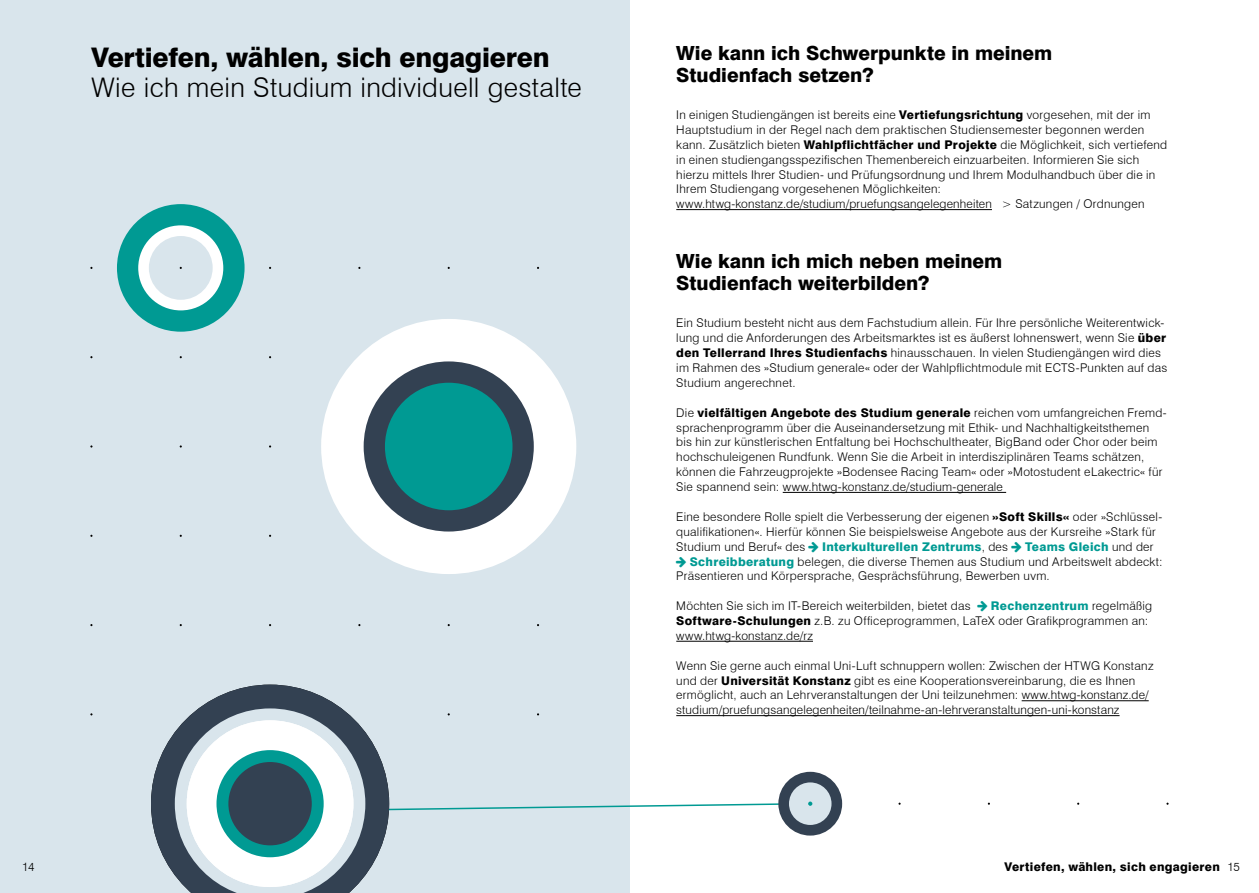
<style>
.page{position:relative;width:1259px;height:893px;background:#fff}
.page>*{position:absolute;margin:0;border:0;box-sizing:border-box;transform-origin:0 0}
.t1{font:300 27px "Swiss 721 BT";letter-spacing:.015em;color:#000}
.t2{font:800 27px "Swiss 721 BT";letter-spacing:-.01em;color:#000}
.t3{font:800 19.5px/22.5px "Swiss 721 BT";color:#000}
.t4{font:300 12px/14.9px "Swiss 721 BT";letter-spacing:.025em;color:#000}
.t5{font:800 12px "Swiss 721 BT";letter-spacing:.025em;color:#009a93}
.t6{font:800 12px "Swiss 721 BT";letter-spacing:.025em;color:#000}
.s1{font-weight:800}
.s2{font-weight:300;color:#000}
.s3{font-weight:800;color:#009a93}
.s4{font-weight:300}
</style>
<div class="page">
<div style="left:0;top:0;width:629px;height:893px;background:#d9e5ec"></div>
<div style="left:321px;top:319px;width:255px;height:255px;background:#fff;border-radius:50%"></div>
<div style="left:364px;top:361px;width:170px;height:170px;background:#334152;border-radius:50%"></div>
<div style="left:385px;top:383px;width:127px;height:127px;background:#009a93;border-radius:50%"></div>
<svg style="left:151px;top:685px;width:190px;height:191px;fill:#334152"></svg>
<div style="left:778px;top:772px;width:64px;height:64px;background:#334152;border-radius:50%"></div>
<div style="left:789px;top:782px;width:42px;height:43px;background:#d9e5ec;border-radius:50%"></div>
<div style="left:117px;top:204px;width:127px;height:128px;background:#009a93;border-radius:50%"></div>
<div style="left:138px;top:225px;width:85px;height:85px;background:#fff;border-radius:50%"></div>
<div style="left:149px;top:236px;width:64px;height:64px;background:#d9e5ec;border-radius:50%"></div>
<svg style="left:175px;top:708px;width:637px;height:185px"></svg>
<hr style="left:676px;top:209px;width:316px;height:1px;background:#000">
<hr style="left:782px;top:492px;width:224px;height:1px;background:#000">
<hr style="left:676px;top:641px;width:137px;height:1px;background:#000">
<hr style="left:1021px;top:700px;width:127px;height:1px;background:#000">
<hr style="left:676px;top:715px;width:443px;height:1px;background:#000">
<h1 class="t2" style="left:91px;top:41px;width:460px">Vertiefen, wählen, sich engagieren</h1>
<h1 class="t1" style="left:91px;top:71px;width:492px">Wie ich mein Studium individuell gestalte</h1>
<h2 class="t3" style="left:676px;top:41px;width:377px">Wie kann ich Schwerpunkte in meinem<br>Studienfach setzen?</h2>
<p class="t4" style="left:676px;top:107px;width:492px">In einigen Studiengängen ist bereits eine <span class="s1">Vertiefungsrichtung</span> vorgesehen, mit der im Hauptstudium in der Regel nach dem praktischen Studiensemester begonnen werden kann. Zusätzlich bieten <span class="s1">Wahlpflichtfächer und Projekte</span> die Möglichkeit, sich vertiefend in einen studiengangsspezifischen Themenbereich einzuarbeiten. Informieren Sie sich hierzu mittels Ihrer Studien- und Prüfungsordnung und Ihrem Modulhandbuch über die in Ihrem Studiengang vorgesehenen Möglichkeiten: www.htwg-konstanz.de/studium/pruefungsangelegenheiten &gt; Satzungen / Ordnungen</p>
<h2 class="t3" style="left:676px;top:250px;width:327px">Wie kann ich mich neben meinem<br>Studienfach weiterbilden?</h2>
<p class="t4" style="left:676px;top:316px;width:492px">Ein Studium besteht nicht aus dem Fachstudium allein. Für Ihre persönliche Weiterentwick&shy;lung und die Anforderungen des Arbeitsmarktes ist es äußerst lohnenswert, wenn Sie <span class="s1">über den Tellerrand Ihres Studienfachs</span> hinausschauen. In vielen Studiengängen wird dies im Rahmen des »Studium generale« oder der Wahlpflichtmodule mit ECTS-Punkten auf das Studium angerechnet.</p>
<p class="t4" style="left:676px;top:405px;width:492px">Die <span class="s1">vielfältigen Angebote des Studium generale</span> reichen vom umfangreichen Fremd&shy;sprachenprogramm über die Auseinandersetzung mit Ethik- und Nachhaltigkeitsthemen bis hin zur künstlerischen Entfaltung bei Hochschultheater, BigBand oder Chor oder beim hochschuleigenen Rundfunk. Wenn Sie die Arbeit in interdisziplinären Teams schätzen, können die Fahrzeugprojekte »Bodensee Racing Team« oder »Motostudent eLakectric« für Sie spannend sein: www.htwg-konstanz.de/studium-generale</p>
<p class="t4" style="left:676px;top:509px;width:487px">Eine besondere Rolle spielt die Verbesserung der eigenen <span class="s1">»Soft Skills«</span> oder »Schlüssel&shy;qualifikationen«. Hierfür können Sie beispielsweise Angebote aus der Kursreihe »Stark für<br>Studium und Beruf« des</p>
<p class="t5" style="left:822px;top:539px;width:188px">Interkulturellen Zentrums<span class="s2">, des</span></p>
<p class="t5" style="left:1025px;top:539px;width:130px">Teams Gleich <span class="s2">und der</span></p>
<p class="t4" style="left:690px;top:554px;width:474px"><span class="s3">Schreibberatung</span> belegen, die diverse Themen aus Studium und Arbeitswelt abdeckt:</p>
<p class="t4" style="left:676px;top:569px;width:375px">Präsentieren und Körpersprache, Gesprächsführung, Bewerben uvm.</p>
<p class="t4" style="left:676px;top:598px;width:296px">Möchten Sie sich im IT-Bereich weiterbilden, bietet das</p>
<p class="t4" style="left:676px;top:598px;width:477px;text-indent:315px"><span class="s3">Rechenzentrum</span> regelmäßig<br><span class="s1">Software-Schulungen</span> z.B. zu Officeprogrammen, LaTeX oder Grafikprogrammen an: www.htwg-konstanz.de/rz</p>
<p class="t4" style="left:676px;top:658px;width:479px">Wenn Sie gerne auch einmal Uni-Luft schnuppern wollen: Zwischen der HTWG Konstanz und der <span class="s1">Universität Konstanz</span> gibt es eine Kooperationsvereinbarung, die es Ihnen ermöglicht, auch an Lehrveranstaltungen der Uni teilzunehmen: www.htwg-konstanz.de/ studium/pruefungsangelegenheiten/teilnahme-an-lehrveranstaltungen-uni-konstanz</p>
<p class="t4" style="left:22px;top:859px;width:14px">14</p>
<p class="t6" style="left:1004px;top:859px;width:237px">Vertiefen, wählen, sich engagieren <span class="s4">15</span></p>
</div>
